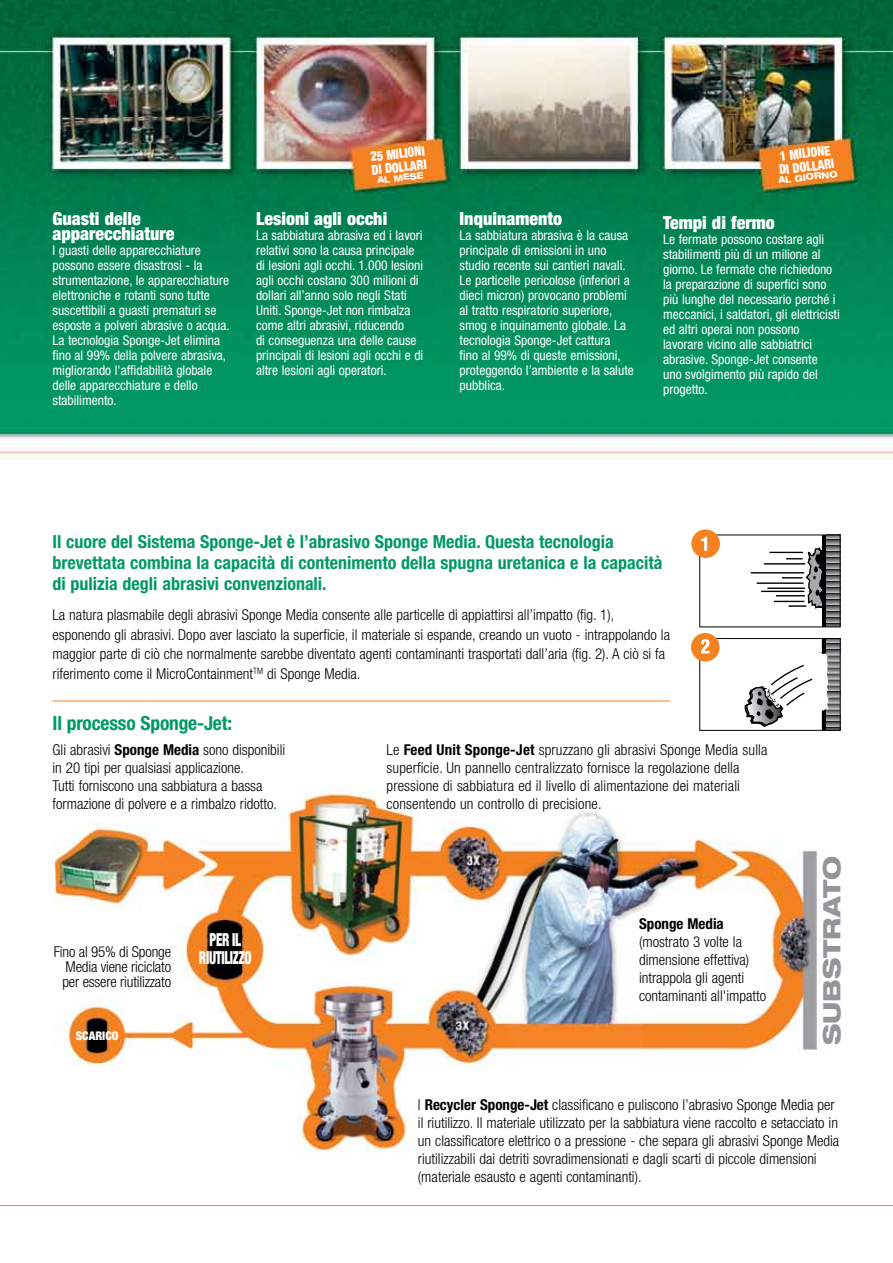
<style>
.page{position:relative;width:893px;height:1263px;background:#fff}
.page>*{position:absolute;margin:0;border:0;box-sizing:border-box;transform-origin:0 0}
.t1{font:800 expanded 24px "Helvetica Neue";color:#939598}
.t2{font:700 condensed 19.5px "Helvetica Neue";letter-spacing:-.01em;color:#009964}
.t3{font:700 condensed 18px/21px "Helvetica Neue";color:#009964}
.t4{font:900 condensed 18px/15px "Helvetica Neue";color:#fff}
.t5{font:900 condensed 18px/18px "Helvetica Neue";letter-spacing:-.025em;color:#fff;text-align:center;scale:.71 1}
.t6{font:300 condensed 15px/18px "Helvetica Neue";color:#000}
.t7{font:700 condensed 15px "Helvetica Neue";color:#000}
.t8{font:condensed 13.5px/15px "Helvetica Neue";color:#fff}
.t9{font:900 condensed 13.5px/13.5px "Helvetica Neue";color:#fff;scale:.9 1}
.t10{font:900 condensed 12px "Helvetica Neue";color:#fff}
.t11{font:800 expanded 9px "Helvetica Neue";color:#fff;scale:.9 1}
.s1{font-weight:700}
</style>
<div class="page">
<img style="left:0;top:0;width:893px;height:459px">
<hr style="left:0;top:1205px;width:893px;height:1px;background:#f58220">
<img style="left:55px;top:789px;width:763px;height:363px">
<hr style="left:820px;top:535px;width:2px;height:92px;background:#bfbfbf">
<hr style="left:822px;top:535px;width:4px;height:92px;background:#000">
<svg style="left:826px;top:537px;width:12px;height:3px"></svg>
<svg style="left:826px;top:540px;width:12px;height:6px"></svg>
<svg style="left:826px;top:546px;width:12px;height:6px"></svg>
<svg style="left:826px;top:552px;width:12px;height:6px"></svg>
<svg style="left:826px;top:558px;width:12px;height:6px"></svg>
<svg style="left:826px;top:564px;width:12px;height:6px"></svg>
<svg style="left:826px;top:570px;width:12px;height:6px"></svg>
<svg style="left:826px;top:576px;width:12px;height:6px"></svg>
<svg style="left:826px;top:582px;width:12px;height:6px"></svg>
<svg style="left:826px;top:588px;width:12px;height:6px"></svg>
<svg style="left:826px;top:594px;width:12px;height:6px"></svg>
<svg style="left:826px;top:600px;width:12px;height:6px"></svg>
<svg style="left:826px;top:606px;width:12px;height:6px"></svg>
<svg style="left:826px;top:612px;width:12px;height:6px"></svg>
<svg style="left:826px;top:618px;width:12px;height:6px"></svg>
<svg style="left:826px;top:624px;width:14px;height:3px"></svg>
<hr style="left:769px;top:552px;width:34px;height:1px;background:#000">
<hr style="left:764px;top:563px;width:41px;height:1px;background:#000">
<hr style="left:751px;top:572px;width:53px;height:1px;background:#000">
<hr style="left:767px;top:587px;width:38px;height:2px;background:#000">
<hr style="left:757px;top:582px;width:46px;height:2px;background:#000">
<hr style="left:761px;top:591px;width:43px;height:1px;background:#000">
<svg style="left:776px;top:547px;width:47px;height:63px"></svg>
<hr style="left:774px;top:601px;width:30px;height:1px;background:#000">
<svg style="left:821px;top:640px;width:18px;height:89px"></svg>
<div style="left:699px;top:638px;width:142px;height:93px;border:1px solid #000"></div>
<div style="left:691px;top:633px;width:29px;height:28px;background:#f58220;border-radius:50%"></div>
<svg style="left:701px;top:639px;width:8px;height:14px"></svg>
<div style="left:691px;top:529px;width:29px;height:29px;background:#f58220;border-radius:50%"></div>
<svg style="left:701px;top:537px;width:6px;height:14px"></svg>
<svg style="left:744px;top:664px;width:69px;height:63px"></svg>
<hr style="left:53px;top:701px;width:617px;height:1px;background:#f58220">
<h3 class="t4" style="left:53px;top:211px;width:124px">Guasti delle apparecchiature</h3>
<p class="t8" style="left:53px;top:243px;width:179px">I guasti delle apparecchiature possono essere disastrosi - la strumentazione, le apparecchiature elettroniche e rotanti sono tutte suscettibili a guasti prematuri se esposte a polveri abrasive o acqua.<br>La tecnologia Sponge-Jet elimina fino al 99% della polvere abrasiva, migliorando l'affidabilità globale delle apparecchiature e dello stabilimento.</p>
<p class="t9" style="left:369px;top:150px;width:63px;rotate:-7deg">25 MILIONI<br>DI DOLLARI</p>
<p class="t11" style="left:377px;top:175px;width:53px;rotate:-7deg">AL MESE</p>
<h3 class="t4" style="left:256px;top:211px;width:133px">Lesioni agli occhi</h3>
<p class="t8" style="left:256px;top:228px;width:169px">La sabbiatura abrasiva ed i lavori relativi sono la causa principale di lesioni agli occhi. 1.000 lesioni agli occhi costano 300 milioni di dollari all’anno solo negli Stati Uniti. Sponge-Jet non rimbalza come altri abrasivi, riducendo<br>di conseguenza una delle cause principali di lesioni agli occhi e di altre lesioni agli operatori.</p>
<h3 class="t4" style="left:460px;top:211px;width:104px">Inquinamento</h3>
<p class="t8" style="left:460px;top:228px;width:176px">La sabbiatura abrasiva è la causa principale di emissioni in uno studio recente sui cantieri navali.<br>Le particelle pericolose (inferiori a dieci micron) provocano problemi al tratto respiratorio superiore, smog e inquinamento globale. La tecnologia Sponge-Jet cattura<br>fino al 99% di queste emissioni, proteggendo l’ambiente e la salute pubblica.</p>
<p class="t9" style="left:777px;top:149px;width:63px;rotate:-7deg">1 MILIONE<br>DI DOLLARI</p>
<p class="t11" style="left:778px;top:175px;width:68px;rotate:-7deg">AL GIORNO</p>
<h3 class="t4" style="left:663px;top:214px;width:113px">Tempi di fermo</h3>
<p class="t8" style="left:663px;top:231px;width:178px">Le fermate possono costare agli stabilimenti più di un milione al giorno. Le fermate che richiedono la preparazione di superfici sono più lunghe del necessario perché i meccanici, i saldatori, gli elettricisti ed altri operai non possono lavorare vicino alle sabbiatrici abrasive. Sponge-Jet consente<br>uno svolgimento più rapido del progetto.</p>
<h3 class="t3" style="left:53px;top:531px;width:611px">Il cuore del Sistema Sponge-Jet è l’abrasivo Sponge Media. Questa tecnologia brevettata combina la capacità di contenimento della spugna uretanica e la capacità di pulizia degli abrasivi convenzionali.</h3>
<p class="t6" style="left:53px;top:605px;width:619px;line-height:19.5px">La natura plasmabile degli abrasivi Sponge Media consente alle particelle di appiattirsi all’impatto (fig. 1), esponendo gli abrasivi. Dopo aver lasciato la superficie, il materiale si espande, creando un vuoto - intrappolando la maggior parte di ciò che normalmente sarebbe diventato agenti contaminanti trasportati dall’aria (fig. 2). A ciò si fa riferimento come il MicroContainment<sup>TM</sup> di Sponge Media.</p>
<h2 class="t2" style="left:53px;top:712px;width:181px">Il processo Sponge-Jet:</h2>
<p class="t6" style="left:387px;top:741px;width:382px">Le <span class="s1">Feed Unit Sponge-Jet</span> spruzzano gli abrasivi Sponge Media sulla superficie. Un pannello centralizzato fornisce la regolazione della pressione di sabbiatura ed il livello di alimentazione dei materiali consentendo un controllo di precisione.</p>
<p class="t6" style="left:53px;top:741px;width:234px">Gli abrasivi <span class="s1">Sponge Media</span> sono disponibili in 20 tipi per qualsiasi applicazione.<br>Tutti forniscono una sabbiatura a bassa formazione di polvere e a rimbalzo ridotto.</p>
<p class="t6" style="left:62px;top:943px;width:110px;line-height:15px;text-align:justify;text-indent:-9px">Fino al 95% di Sponge Media viene riciclato per essere riutilizzato</p>
<p class="t10" style="left:76px;top:1028px;width:44px">SCARICO</p>
<h3 class="t5" style="left:199px;top:930px;width:76px">PER IL<br>RIUTILIZZO</h3>
<p class="t7" style="left:639px;top:915px;width:86px">Sponge Media</p>
<p class="t6" style="left:639px;top:933px;width:129px">(mostrato 3 volte la dimensione effettiva) intrappola gli agenti contaminanti all'impatto</p>
<h1 class="t1" style="left:817px;top:1045px;width:191px;rotate:-90deg">SUBSTRATO</h1>
<p class="t6" style="left:418px;top:1095px;width:423px">l <span class="s1">Recycler Sponge-Jet</span> classificano e puliscono l’abrasivo Sponge Media per il riutilizzo. Il materiale utilizzato per la sabbiatura viene raccolto e setacciato in un classificatore elettrico o a pressione - che separa gli abrasivi Sponge Media riutilizzabili dai detriti sovradimensionati e dagli scarti di piccole dimensioni (materiale esausto e agenti contaminanti).</p>
</div>
